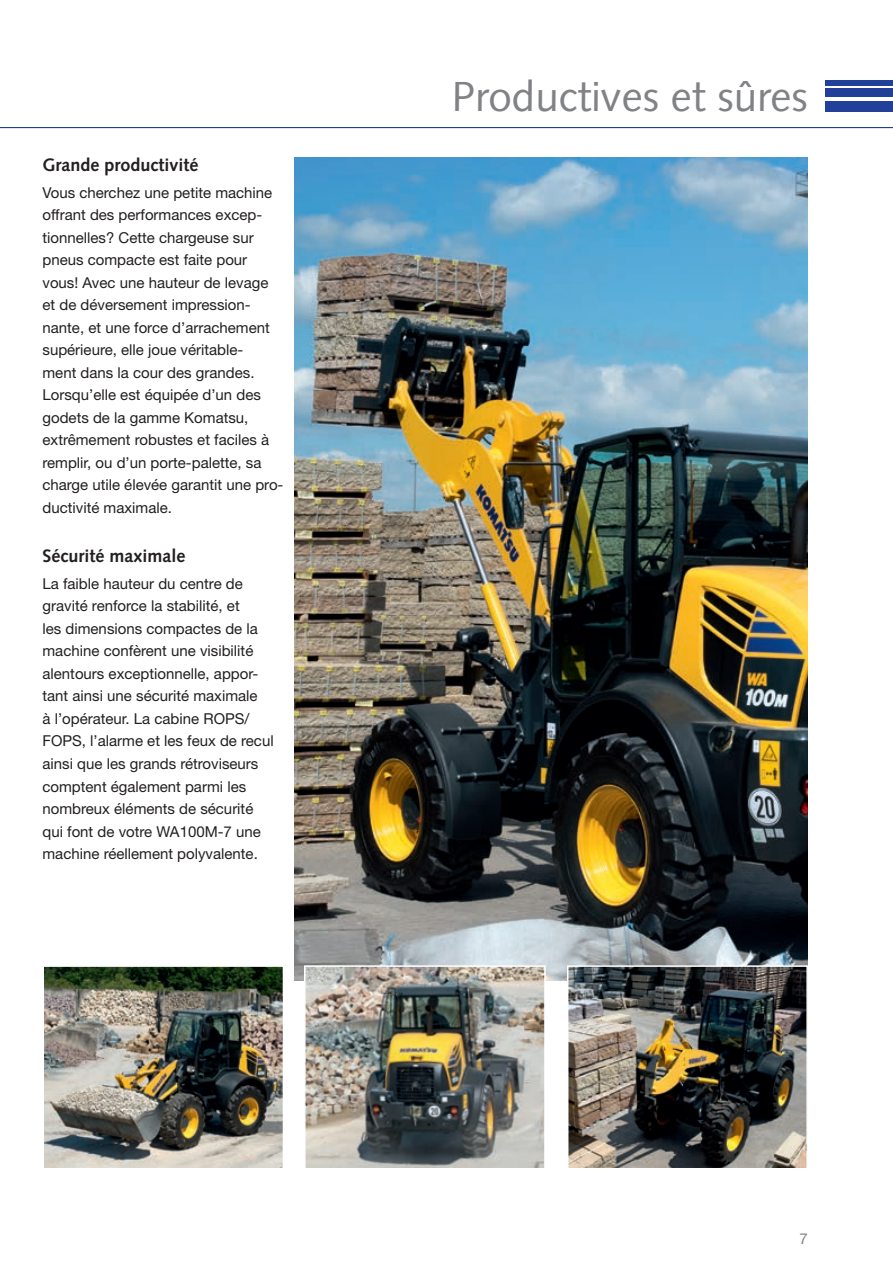
<style>
.page{position:relative;width:893px;height:1263px;background:#fff}
.page>*{position:absolute;margin:0;border:0;box-sizing:border-box;transform-origin:0 0}
.t1{font:42px "Syntax LTCE";color:#808285}
.t2{font:700 18px "Syntax LTCE";color:#231f20}
.t3{font:15px/22.5px "Helvetica Neue LT Pro";color:#231f20}
.t4{font:15px "Helvetica Neue LT Pro";color:#808285}
</style>
<div class="page">
<hr style="left:0;top:127px;width:893px;height:1px;background:#223f99">
<div style="left:825px;top:101px;width:68px;height:10px;background:#223f99"></div>
<div style="left:825px;top:89px;width:68px;height:8px;background:#223f99"></div>
<div style="left:825px;top:80px;width:68px;height:5px;background:#223f99"></div>
<img style="left:294px;top:157px;width:514px;height:824px">
<img style="left:307px;top:968px;width:236px;height:198px">
<div style="left:304px;top:965px;width:242px;height:204px;border:2px solid #fff"></div>
<img style="left:570px;top:968px;width:235px;height:198px">
<div style="left:567px;top:965px;width:241px;height:204px;border:2px solid #fff"></div>
<img style="left:46px;top:968px;width:235px;height:198px">
<div style="left:43px;top:965px;width:241px;height:204px;border:2px solid #fff"></div>
<p class="t2" style="left:43px;top:154px;width:158px">Grande productivité</p>
<p class="t3" style="left:43px;top:181px;width:242px">Vous cherchez une petite machine offrant des performances excep&shy;tionnelles? Cette chargeuse sur pneus compacte est faite pour vous! Avec une hauteur de levage et de déversement impression&shy;nante, et une force d’arrachement supérieure, elle joue véritable-<br>ment dans la cour des grandes.<br>Lorsqu’elle est équipée d’un des godets de la gamme Komatsu, extrêmement robustes et faciles à remplir, ou d’un porte-palette, sa charge utile élevée garantit une pro&shy;ductivité maximale.</p>
<p class="t2" style="left:43px;top:546px;width:144px">Sécurité maximale</p>
<p class="t3" style="left:43px;top:572px;width:233px">La faible hauteur du centre de gravité renforce la stabilité, et<br>les dimensions compactes de la machine confèrent une visibilité alentours exceptionnelle, appor&shy;tant ainsi une sécurité maximale<br>à l’opérateur. La cabine ROPS/<br>FOPS, l’alarme et les feux de recul ainsi que les grands rétroviseurs comptent également parmi les nombreux éléments de sécurité qui font de votre WA100M-7 une machine réellement polyvalente.</p>
<h1 class="t1" style="left:452px;top:72px;width:358px">Productives et sûres</h1>
<p class="t4" style="left:800px;top:1229px;width:10px">7</p>
</div>
